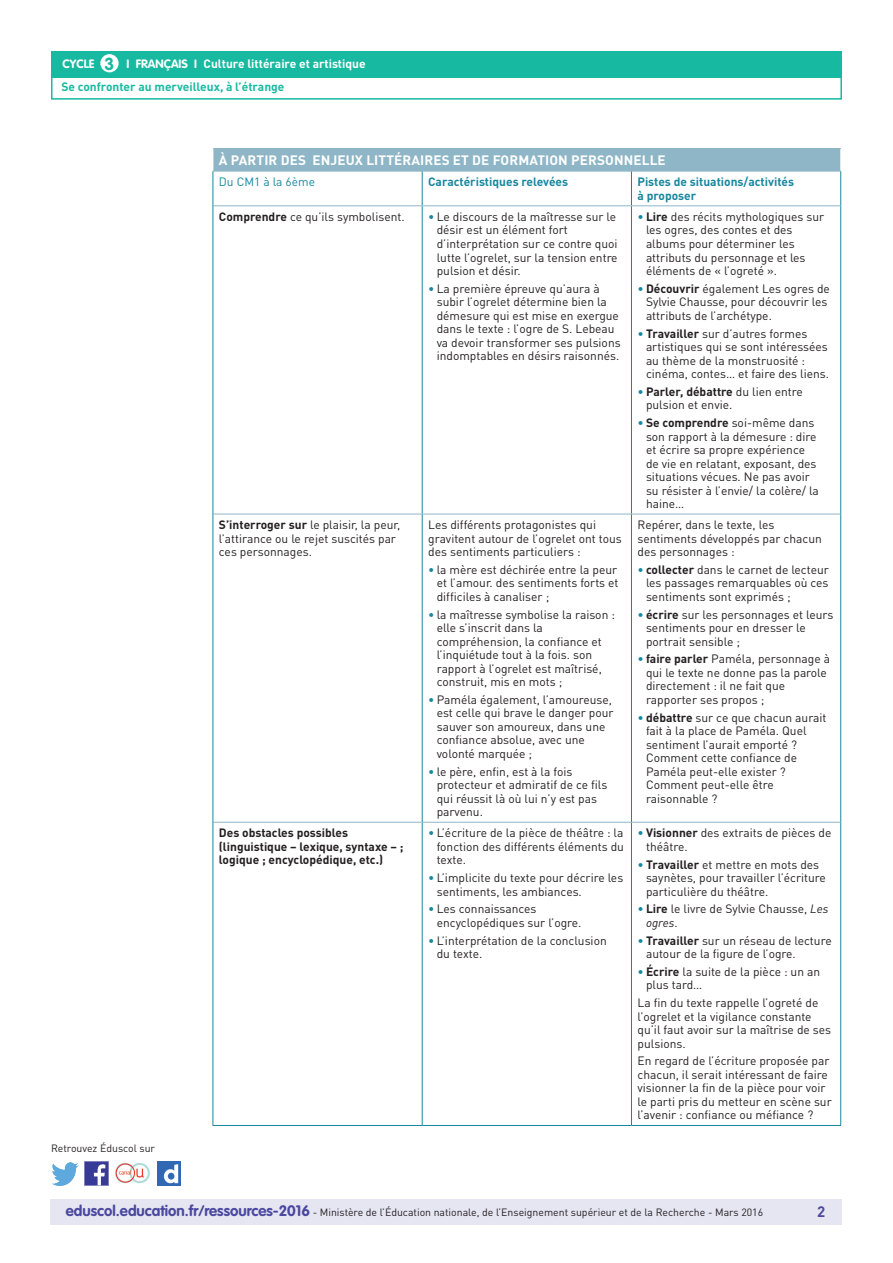
<style>
.page{position:relative;width:893px;height:1263px;background:#fff}
.page>*{position:absolute;margin:0;border:0;box-sizing:border-box;transform-origin:0 0}
.t1{font:700 15px "DIN Pro";color:#4a489e}
.t2{font:700 13.5px "DIN Pro";letter-spacing:.01em;color:#fff}
.t3{font:12px/13.5px "DIN Pro";color:#231f20}
.t4{font:700 12px/23.1px "DIN Pro";color:#17baa1}
.t5{font:700 12px/13.5px "DIN Pro";color:#231f20}
.t6{font:700 12px/13.5px "DIN Pro";color:#16879f}
.t7{font:12px "DIN Pro";color:#16879f}
.t8{font:10.5px "DIN Pro";color:#231f20}
.s1{font-family:"VAG Rounded Std";color:#fff}
.s2{font-family:"VAG Rounded Std";font-size:17.25px}
.s3{color:#fff}
.s4{font-weight:700}
.s5{color:#16879f}
.s6{font-style:italic}
.s7{font-family:"VAG Rounded Std";font-weight:700;font-size:15px;color:#4a489e}
</style>
<div class="page">
<div style="left:50px;top:1199px;width:791px;height:26px;background:#e6e5f2"></div>
<div style="left:51px;top:51px;width:791px;height:27px;background:#17baa1"></div>
<div style="left:100px;top:54px;width:19px;height:18px;background:#fff;border-radius:50%"></div>
<div style="left:51px;top:75px;width:791px;height:25px;border:2px solid #17baa1"></div>
<img style="left:85px;top:1162px;width:23px;height:23px">
<img style="left:51px;top:1163px;width:28px;height:22px">
<img style="left:158px;top:1162px;width:22px;height:23px">
<img style="left:115px;top:1163px;width:35px;height:21px">
<div style="left:213px;top:149px;width:628px;height:22px;background:#8fb6c6"></div>
<svg style="left:213px;top:149px;width:1px;height:22px"></svg>
<svg style="left:840px;top:149px;width:1px;height:22px"></svg>
<hr style="left:213px;top:171px;width:209px;height:1px;background:#8fb6c6">
<hr style="left:422px;top:171px;width:209px;height:1px;background:#8fb6c6">
<hr style="left:631px;top:171px;width:210px;height:1px;background:#8fb6c6">
<hr style="left:422px;top:171px;width:1px;height:34px;background:#16879f">
<hr style="left:631px;top:171px;width:1px;height:34px;background:#16879f">
<hr style="left:422px;top:206px;width:1px;height:308px;background:#16879f">
<hr style="left:631px;top:206px;width:1px;height:308px;background:#16879f">
<hr style="left:422px;top:822px;width:1px;height:303px;background:#16879f">
<hr style="left:631px;top:822px;width:1px;height:303px;background:#16879f">
<hr style="left:840px;top:171px;width:1px;height:35px;background:#16879f">
<hr style="left:840px;top:206px;width:1px;height:308px;background:#16879f">
<hr style="left:840px;top:822px;width:1px;height:303px;background:#16879f">
<hr style="left:213px;top:514px;width:1px;height:308px;background:#16879f">
<hr style="left:840px;top:514px;width:1px;height:308px;background:#16879f">
<hr style="left:213px;top:171px;width:1px;height:35px;background:#16879f">
<hr style="left:213px;top:205px;width:209px;height:1px;background:#8fb6c6">
<hr style="left:422px;top:205px;width:209px;height:1px;background:#8fb6c6">
<hr style="left:631px;top:205px;width:209px;height:1px;background:#8fb6c6">
<hr style="left:213px;top:206px;width:1px;height:308px;background:#16879f">
<hr style="left:213px;top:514px;width:209px;height:1px;background:#8fb6c6">
<hr style="left:422px;top:514px;width:209px;height:1px;background:#8fb6c6">
<hr style="left:631px;top:514px;width:209px;height:1px;background:#8fb6c6">
<hr style="left:213px;top:822px;width:209px;height:1px;background:#8fb6c6">
<hr style="left:422px;top:822px;width:209px;height:1px;background:#8fb6c6">
<hr style="left:631px;top:822px;width:209px;height:1px;background:#8fb6c6">
<hr style="left:213px;top:822px;width:1px;height:303px;background:#16879f">
<hr style="left:422px;top:514px;width:1px;height:308px;background:#16879f">
<hr style="left:631px;top:514px;width:1px;height:308px;background:#16879f">
<hr style="left:213px;top:1125px;width:209px;height:1px;background:#16879f">
<hr style="left:422px;top:1125px;width:209px;height:1px;background:#16879f">
<hr style="left:631px;top:1125px;width:210px;height:1px;background:#16879f">
<p class="t4" style="left:61px;top:52px;width:306px"><span class="s1">CYCLE</span> <span class="s2">3</span> <span class="s1">I Français I</span> <span class="s3">Culture littéraire et artistique<br></span>Se confronter au merveilleux, à l’étrange</p>
<p class="t2" style="left:219px;top:151px;width:448px">À partir des enjeux littéraires et de formation personnelle</p>
<p class="t7" style="left:219px;top:174px;width:98px">Du CM1 à la 6ème</p>
<p class="t6" style="left:428px;top:175px;width:141px">Caractéristiques relevées</p>
<p class="t6" style="left:637px;top:175px;width:158px">Pistes de situations/activités à proposer</p>
<p class="t3" style="left:219px;top:210px;width:187px"><span class="s4">Comprendre</span> ce qu’ils symbolisent.</p>
<p class="t3" style="left:437px;top:210px;width:182px;text-indent:-9px"><span class="s5">•</span> Le discours de la maîtresse sur le désir est un élément fort d’interprétation sur ce contre quoi lutte l’ogrelet, sur la tension entre pulsion et désir.</p>
<p class="t3" style="left:437px;top:281px;width:185px;text-indent:-9px"><span class="s5">•</span> La première épreuve qu’aura à subir l’ogrelet détermine bien la démesure qui est mise en exergue dans le texte : l’ogre de S. Lebeau va devoir transformer ses pulsions indomptables en désirs raisonnés.</p>
<p class="t3" style="left:646px;top:210px;width:180px;text-indent:-9px"><span class="s5">•</span> <span class="s4">Lire</span> des récits mythologiques sur les ogres, des contes et des albums pour déterminer les attributs du personnage et les éléments de « l’ogreté ».</p>
<p class="t3" style="left:646px;top:281px;width:185px;text-indent:-9px"><span class="s5">•</span> <span class="s4">Découvrir</span> également Les ogres de<br>Sylvie Chausse, pour découvrir les attributs de l’archétype.</p>
<p class="t3" style="left:646px;top:326px;width:185px;text-indent:-9px"><span class="s5">•</span> <span class="s4">Travailler</span> sur d’autres formes artistiques qui se sont intéressées au thème de la monstruosité : cinéma, contes… et faire des liens.</p>
<p class="t3" style="left:646px;top:384px;width:158px;text-indent:-9px"><span class="s5">•</span> <span class="s4">Parler, débattre</span> du lien entre pulsion et envie.</p>
<p class="t3" style="left:646px;top:416px;width:174px;text-indent:-9px"><span class="s5">•</span> <span class="s4">Se comprendre</span> soi-même dans son rapport à la démesure : dire et écrire sa propre expérience de vie en relatant, exposant, des situations vécues. Ne pas avoir su résister à l’envie/ la colère/ la haine…</p>
<p class="t8" style="left:51px;top:1141px;width:106px">Retrouvez Éduscol sur</p>
<p class="t3" style="left:219px;top:518px;width:183px"><span class="s4">S’interroger sur</span> le plaisir, la peur, l’attirance ou le rejet suscités par ces personnages.</p>
<p class="t3" style="left:428px;top:518px;width:195px">Les différents protagonistes qui gravitent autour de l’ogrelet ont tous des sentiments particuliers :</p>
<p class="t3" style="left:437px;top:563px;width:183px;text-align:justify;text-indent:-9px"><span class="s5">•</span> la mère est déchirée entre la peur et l’amour. des sentiments forts et difficiles à canaliser ;</p>
<p class="t3" style="left:437px;top:607px;width:180px;text-indent:-9px"><span class="s5">•</span> la maîtresse symbolise la raison : elle s’inscrit dans la compréhension, la confiance et l’inquiétude tout à la fois. son rapport à l’ogrelet est maîtrisé, construit, mis en mots ;</p>
<p class="t3" style="left:437px;top:693px;width:178px;text-indent:-9px"><span class="s5">•</span> Paméla également, l’amoureuse, est celle qui brave le danger pour sauver son amoureux, dans une confiance absolue, avec une volonté marquée ;</p>
<p class="t3" style="left:437px;top:764px;width:172px;text-indent:-9px"><span class="s5">•</span> le père, enfin, est à la fois protecteur et admiratif de ce fils qui réussit là où lui n’y est pas parvenu.</p>
<p class="t5" style="left:219px;top:826px;width:186px">Des obstacles possibles (linguistique – lexique, syntaxe – ; logique ; encyclopédique, etc.)</p>
<p class="t3" style="left:437px;top:826px;width:189px;text-align:justify;text-indent:-9px"><span class="s5">•</span> L’écriture de la pièce de théâtre : la fonction des différents éléments du texte.</p>
<p class="t3" style="left:437px;top:871px;width:188px;text-indent:-9px"><span class="s5">•</span> L’implicite du texte pour décrire les sentiments, les ambiances.</p>
<p class="t3" style="left:437px;top:902px;width:146px;text-indent:-9px"><span class="s5">•</span> Les connaissances encyclopédiques sur l’ogre.</p>
<p class="t3" style="left:437px;top:933px;width:172px;text-indent:-9px"><span class="s5">•</span> L’interprétation de la conclusion du texte.</p>
<p class="t3" style="left:637px;top:518px;width:186px">Repérer, dans le texte, les sentiments développés par chacun des personnages :</p>
<p class="t3" style="left:646px;top:563px;width:184px;text-align:justify;text-indent:-9px"><span class="s5">•</span> <span class="s4">collecter</span> dans le carnet de lecteur les passages remarquables où ces sentiments sont exprimés ;</p>
<p class="t3" style="left:646px;top:607px;width:189px;text-indent:-9px"><span class="s5">•</span> <span class="s4">écrire</span> sur les personnages et leurs sentiments pour en dresser le portrait sensible ;</p>
<p class="t3" style="left:646px;top:652px;width:186px;text-indent:-9px"><span class="s5">•</span> <span class="s4">faire parler</span> Paméla, personnage à qui le texte ne donne pas la parole directement : il ne fait que rapporter ses propos ;</p>
<p class="t3" style="left:646px;top:710px;width:182px;text-indent:-9px"><span class="s5">•</span> <span class="s4">débattre</span> sur ce que chacun aurait fait à la place de Paméla. Quel sentiment l’aurait emporté ?<br>Comment cette confiance de<br>Paméla peut-elle exister ?<br>Comment peut-elle être raisonnable ?</p>
<p class="t3" style="left:646px;top:826px;width:187px;text-indent:-9px"><span class="s5">•</span> <span class="s4">Visionner</span> des extraits de pièces de théâtre.</p>
<p class="t3" style="left:646px;top:857px;width:181px;text-indent:-9px"><span class="s5">•</span> <span class="s4">Travailler</span> et mettre en mots des saynètes, pour travailler l’écriture particulière du théâtre.</p>
<p class="t3" style="left:646px;top:902px;width:184px;text-indent:-9px"><span class="s5">•</span> <span class="s4">Lire</span> le livre de Sylvie Chausse, <span class="s6">Les ogres</span>.</p>
<p class="t3" style="left:646px;top:933px;width:187px;text-indent:-9px"><span class="s5">•</span> <span class="s4">Travailler</span> sur un réseau de lecture autour de la figure de l’ogre.</p>
<p class="t3" style="left:646px;top:964px;width:176px;text-indent:-9px"><span class="s5">•</span> <span class="s4">Écrire</span> la suite de la pièce : un an plus tard…</p>
<p class="t3" style="left:637px;top:996px;width:195px">La fin du texte rappelle l’ogreté de l’ogrelet et la vigilance constante qu’il faut avoir sur la maîtrise de ses pulsions.</p>
<p class="t3" style="left:637px;top:1054px;width:196px">En regard de l’écriture proposée par chacun, il serait intéressant de faire visionner la fin de la pièce pour voir le parti pris du metteur en scène sur l’avenir : confiance ou méfiance ?</p>
<p class="t8" style="left:66px;top:1205px;width:699px"><span class="s7">eduscol.education.fr/ressources-2016</span> - Ministère de l’Éducation nationale, de l’Enseignement supérieur et de la Recherche - Mars 2016</p>
<p class="t1" style="left:817px;top:1201px;width:10px">2</p>
</div>
